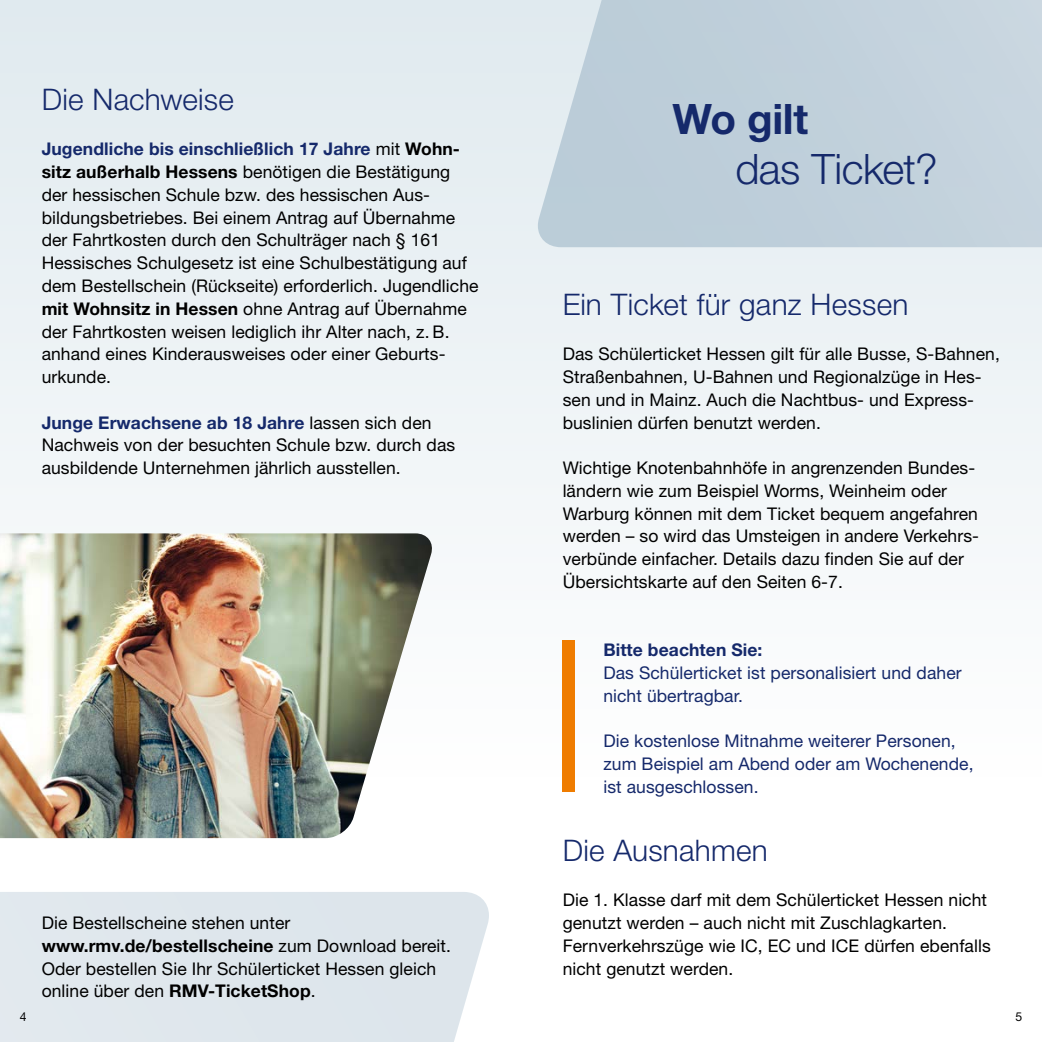
<style>
.page{position:relative;width:1042px;height:1042px;background:#fff}
.page>*{position:absolute;margin:0;border:0;box-sizing:border-box;transform-origin:0 0}
.Headline_1{font:300 42px/50.4px "Helvetica Neue LT Std";letter-spacing:-.01em;color:#15296b}
.Headline_2{font:300 29.75px "Helvetica Neue LT Std";letter-spacing:.005em;color:#15296b}
.Fließtext{font:17.5px/22.8px "Helvetica Neue LT Std";letter-spacing:.005em;color:#000}
.Fließtext-2{font:17.5px/22.8px "Helvetica Neue LT Std";letter-spacing:.005em;color:#15296b}
.Fließtext-3{font:700 17.5px "Helvetica Neue LT Std";letter-spacing:.005em;color:#15296b}
.t1{font:12.25px "Helvetica Neue LT Std";color:#000}
.s1{font-weight:700;color:#15296b}
.s2{font-weight:700}
</style>
<div class="page">
<div style="left:0;top:0;width:1042px;height:776px;background:linear-gradient(to right,#e8eff3,#f6f9fa)"></div>
<svg style="left:538px;top:0;width:504px;height:247px"></svg>
<div style="left:0;top:892px;width:489px;height:150px;background:#dee6ec"></div>
<div style="left:563px;top:640px;width:12px;height:152px;background:#ef7c00"></div>
<img style="left:0;top:533px;width:434px;height:305px">
<h2 class="Headline_2" style="left:42px;top:81px;width:194px">Die Nachweise</h2>
<p class="Fließtext" style="left:42px;top:138px;width:438px"><span class="s1">Jugendliche bis einschließlich 17 Jahre</span> mit <span class="s2">Wohn&shy;sitz außerhalb Hessens</span> benötigen die Bestätigung der hessischen Schule bzw. des hessischen Aus&shy;bildungsbetriebes. Bei einem Antrag auf Übernahme der Fahrtkosten durch den Schulträger nach § 161<br>Hessisches Schulgesetz ist eine Schulbestätigung auf dem Bestellschein (Rückseite) erforderlich. Jugendliche <span class="s2">mit Wohnsitz in Hessen</span> ohne Antrag auf Übernahme der Fahrtkosten weisen lediglich ihr Alter nach, z. B. anhand eines Kinderausweises oder einer Geburts&shy;urkunde.</p>
<p class="Fließtext" style="left:42px;top:411px;width:415px"><span class="s1">Junge Erwachsene ab 18 Jahre</span> lassen sich den<br>Nachweis von der besuchten Schule bzw. durch das ausbildende Unternehmen jährlich ausstellen.</p>
<p class="Fließtext" style="left:42px;top:911px;width:411px">Die Bestellscheine stehen unter <span class="s2">www.rmv.de/bestellscheine</span> zum Download bereit.<br>Oder bestellen Sie Ihr Schülerticket Hessen gleich online über den <span class="s2">RMV-TicketShop</span>.</p>
<h1 class="Headline_1" style="left:735px;top:93px;width:204px;text-indent:-63px"><span class="s2">Wo gilt<br></span>das Ticket?</h1>
<h2 class="Headline_2" style="left:563px;top:286px;width:347px">Ein Ticket für ganz Hessen</h2>
<p class="Fließtext" style="left:563px;top:342px;width:439px">Das Schülerticket Hessen gilt für alle Busse, S-Bahnen, Straßenbahnen, U-Bahnen und Regionalzüge in Hes&shy;sen und in Mainz. Auch die Nachtbus- und Express&shy;buslinien dürfen benutzt werden.</p>
<p class="Fließtext" style="left:563px;top:456px;width:418px">Wichtige Knotenbahnhöfe in angrenzenden Bundes&shy;ländern wie zum Beispiel Worms, Weinheim oder Warburg können mit dem Ticket bequem angefahren werden – so wird das Umsteigen in andere Verkehrs&shy;verbünde einfacher. Details dazu finden Sie auf der Übersichtskarte auf den Seiten 6-7.</p>
<p class="Fließtext-3" style="left:603px;top:639px;width:161px">Bitte beachten Sie:</p>
<p class="Fließtext-2" style="left:603px;top:661px;width:360px">Das Schülerticket ist personalisiert und daher nicht übertragbar.</p>
<p class="Fließtext-2" style="left:603px;top:729px;width:372px">Die kostenlose Mitnahme weiterer Personen, zum Beispiel am Abend oder am Wochenende, ist ausgeschlossen.</p>
<h2 class="Headline_2" style="left:563px;top:832px;width:207px">Die Ausnahmen</h2>
<p class="Fließtext" style="left:563px;top:888px;width:430px">Die 1. Klasse darf mit dem Schülerticket Hessen nicht genutzt werden – auch nicht mit Zuschlagkarten.<br>Fernverkehrszüge wie IC, EC und ICE dürfen ebenfalls nicht genutzt werden.</p>
<p class="t1" style="left:20px;top:1009px;width:8px">4</p>
<p class="t1" style="left:1015px;top:1009px;width:8px">5</p>
</div>
